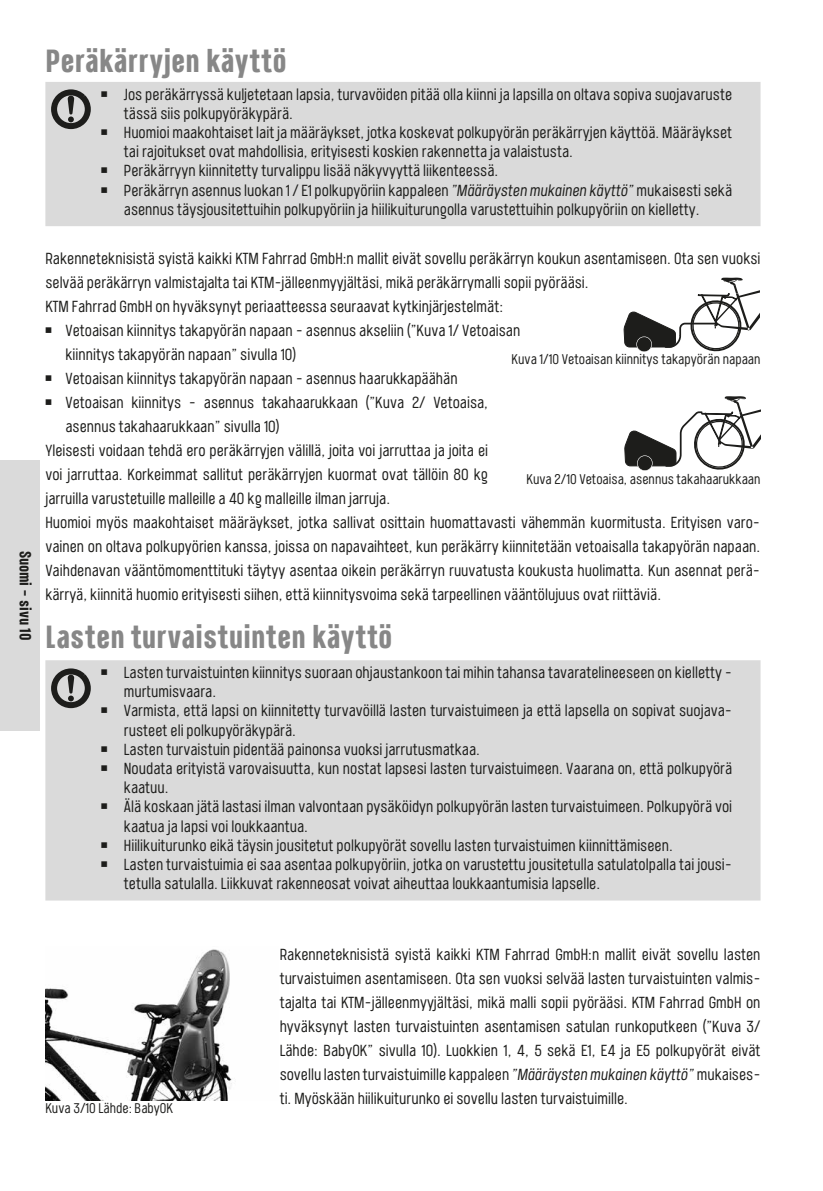
<style>
.page{position:relative;width:823px;height:1191px;background:#fff}
.page>*{position:absolute;margin:0;border:0;box-sizing:border-box;transform-origin:0 0}
.t1{font:700 32px "Port Condensed";color:#878787}
.t2{font:16px/24px "Port Condensed";color:#1d1d1b}
.t3{font:700 16px "Port Condensed";color:#1d1d1b}
.t4{font:14px "Port Condensed";color:#1d1d1b}
.s1{font-style:italic}
.s2{font-weight:700}
</style>
<div class="page">
<div style="left:0;top:460px;width:40px;height:271px;background:#dadada"></div>
<div style="left:45px;top:82px;width:715px;height:144px;background:#dadada"></div>
<svg style="left:47px;top:86px;width:47px;height:47px;background:#999"></svg>
<svg style="left:623px;top:278px;width:136px;height:74px"></svg>
<svg style="left:624px;top:396px;width:135px;height:75px"></svg>
<div style="left:45px;top:660px;width:715px;height:240px;background:#dadada"></div>
<svg style="left:47px;top:665px;width:47px;height:47px;background:#999"></svg>
<img style="left:45px;top:949px;width:187px;height:151px">
<p class="t3" style="left:36px;top:550px;width:91px;rotate:90deg">Suomi – sivu 10</p>
<h1 class="t1" style="left:45px;top:40px;width:243px">Peräkärryjen käyttö</h1>
<p class="t2" style="left:101px;top:82px;width:632px">￭ Jos peräkärryssä kuljetetaan lapsia, turvavöiden pitää olla kiinni ja lapsilla on oltava sopiva suojavaruste</p>
<p class="t2" style="left:124px;top:101px;width:170px">tässä siis polkupyöräkypärä.</p>
<p class="t2" style="left:101px;top:120px;width:632px">￭ Huomioi maakohtaiset lait ja määräykset, jotka koskevat polkupyörän peräkärryjen käyttöä. Määräykset</p>
<p class="t2" style="left:124px;top:139px;width:450px">tai rajoitukset ovat mahdollisia, erityisesti koskien rakennetta ja valaistusta.</p>
<p class="t2" style="left:101px;top:158px;width:398px">￭ Peräkärryyn kiinnitetty turvalippu lisää näkyvyyttä liikenteessä.</p>
<p class="t2" style="left:101px;top:178px;width:632px">￭ Peräkärryn asennus luokan 1 / E1 polkupyöriin kappaleen <span class="s1">”Määräysten mukainen käyttö”</span> mukaisesti sekä</p>
<p class="t2" style="left:124px;top:197px;width:577px">asennus täysjousitettuihin polkupyöriin ja hiilikuiturungolla varustettuihin polkupyöriin on kielletty.</p>
<p class="t2" style="left:45px;top:246px;width:716px">Rakenneteknisistä syistä kaikki KTM Fahrrad GmbH:n mallit eivät sovellu peräkärryn koukun asentamiseen. Ota sen vuoksi selvää peräkärryn valmistajalta tai KTM-jälleenmyyjältäsi, mikä peräkärrymalli sopii pyörääsi.</p>
<p class="t2" style="left:45px;top:294px;width:459px">KTM Fahrrad GmbH on hyväksynyt periaatteessa seuraavat kytkinjärjestelmät:</p>
<p class="t2" style="left:45px;top:318px;width:476px"><span class="s2">￭</span> Vetoaisan kiinnitys takapyörän napaan - asennus akseliin (”Kuva 1/ Vetoaisan</p>
<p class="t2" style="left:65px;top:342px;width:232px">kiinnitys takapyörän napaan” sivulla 10)</p>
<p class="t2" style="left:45px;top:366px;width:413px"><span class="s2">￭</span> Vetoaisan kiinnitys takapyörän napaan - asennus haarukkapäähän</p>
<p class="t3" style="left:45px;top:392px;width:10px">￭</p>
<p class="t4" style="left:511px;top:350px;width:250px">Kuva 1/10 Vetoaisan kiinnitys takapyörän napaan</p>
<p class="t2" style="left:65px;top:390px;width:424px">Vetoaisan kiinnitys - asennus takahaarukkaan (”Kuva 2/ Vetoaisa,</p>
<p class="t2" style="left:65px;top:414px;width:215px">asennus takahaarukkaan” sivulla 10)</p>
<p class="t2" style="left:45px;top:438px;width:444px">Yleisesti voidaan tehdä ero peräkärryjen välillä, joita voi jarruttaa ja joita ei</p>
<p class="t2" style="left:45px;top:462px;width:444px">voi jarruttaa. Korkeimmat sallitut peräkärryjen kuormat ovat tällöin 80 kg</p>
<p class="t2" style="left:45px;top:486px;width:346px">jarruilla varustetuille malleille a 40 kg malleille ilman jarruja.</p>
<p class="t2" style="left:45px;top:510px;width:715px">Huomioi myös maakohtaiset määräykset, jotka sallivat osittain huomattavasti vähemmän kuormitusta. Erityisen varo-</p>
<p class="t2" style="left:45px;top:534px;width:715px">vainen on oltava polkupyörien kanssa, joissa on napavaihteet, kun peräkärry kiinnitetään vetoaisalla takapyörän napaan.</p>
<p class="t2" style="left:45px;top:558px;width:715px">Vaihdenavan vääntömomenttituki täytyy asentaa oikein peräkärryn ruuvatusta koukusta huolimatta. Kun asennat perä-</p>
<p class="t2" style="left:45px;top:582px;width:617px">kärryä, kiinnitä huomio erityisesti siihen, että kiinnitysvoima sekä tarpeellinen vääntölujuus ovat riittäviä.</p>
<h1 class="t1" style="left:45px;top:616px;width:348px">Lasten turvaistuinten käyttö</h1>
<p class="t2" style="left:101px;top:660px;width:632px">￭ Lasten turvaistuinten kiinnitys suoraan ohjaustankoon tai mihin tahansa tavaratelineeseen on kielletty -</p>
<p class="t2" style="left:124px;top:679px;width:94px">murtumisvaara.</p>
<p class="t2" style="left:101px;top:698px;width:632px">￭ Varmista, että lapsi on kiinnitetty turvavöillä lasten turvaistuimeen ja että lapsella on sopivat suojava-</p>
<p class="t2" style="left:124px;top:717px;width:173px">rusteet eli polkupyöräkypärä.</p>
<p class="t2" style="left:101px;top:737px;width:380px">￭ Lasten turvaistuin pidentää painonsa vuoksi jarrutusmatkaa.</p>
<p class="t2" style="left:101px;top:756px;width:632px">￭ Noudata erityistä varovaisuutta, kun nostat lapsesi lasten turvaistuimeen. Vaarana on, että polkupyörä</p>
<p class="t2" style="left:124px;top:775px;width:46px">kaatuu.</p>
<p class="t2" style="left:101px;top:794px;width:632px">￭ Älä koskaan jätä lastasi ilman valvontaan pysäköidyn polkupyörän lasten turvaistuimeen. Polkupyörä voi</p>
<p class="t2" style="left:124px;top:813px;width:185px">kaatua ja lapsi voi loukkaantua.</p>
<p class="t2" style="left:101px;top:833px;width:572px">￭ Hiilikuiturunko eikä täysin jousitetut polkupyörät sovellu lasten turvaistuimen kiinnittämiseen.</p>
<p class="t2" style="left:101px;top:852px;width:632px">￭ Lasten turvaistuimia ei saa asentaa polkupyöriin, jotka on varustettu jousitetulla satulatolpalla tai jousi-</p>
<p class="t2" style="left:124px;top:871px;width:477px">tetulla satulalla. Liikkuvat rakenneosat voivat aiheuttaa loukkaantumisia lapselle.</p>
<p class="t4" style="left:526px;top:470px;width:235px">Kuva 2/10 Vetoaisa, asennus takahaarukkaan</p>
<p class="t4" style="left:45px;top:1099px;width:129px">Kuva 3/10 Lähde: BabyOK</p>
<p class="t2" style="left:279px;top:942px;width:482px;text-align:justify">Rakenneteknisistä syistä kaikki KTM Fahrrad GmbH:n mallit eivät sovellu lasten turvaistuimen asentamiseen. Ota sen vuoksi selvää lasten turvaistuinten valmis&shy;tajalta tai KTM-jälleenmyyjältäsi, mikä malli sopii pyörääsi. KTM Fahrrad GmbH on hyväksynyt lasten turvaistuinten asentamisen satulan runkoputkeen (”Kuva 3/ Lähde: BabyOK” sivulla 10). Luokkien 1, 4, 5 sekä E1, E4 ja E5 polkupyörät eivät sovellu lasten turvaistuimille kappaleen <span class="s1">”Määräysten mukainen käyttö”</span> mukaises&shy;ti. Myöskään hiilikuiturunko ei sovellu lasten turvaistuimille.</p>
</div>
